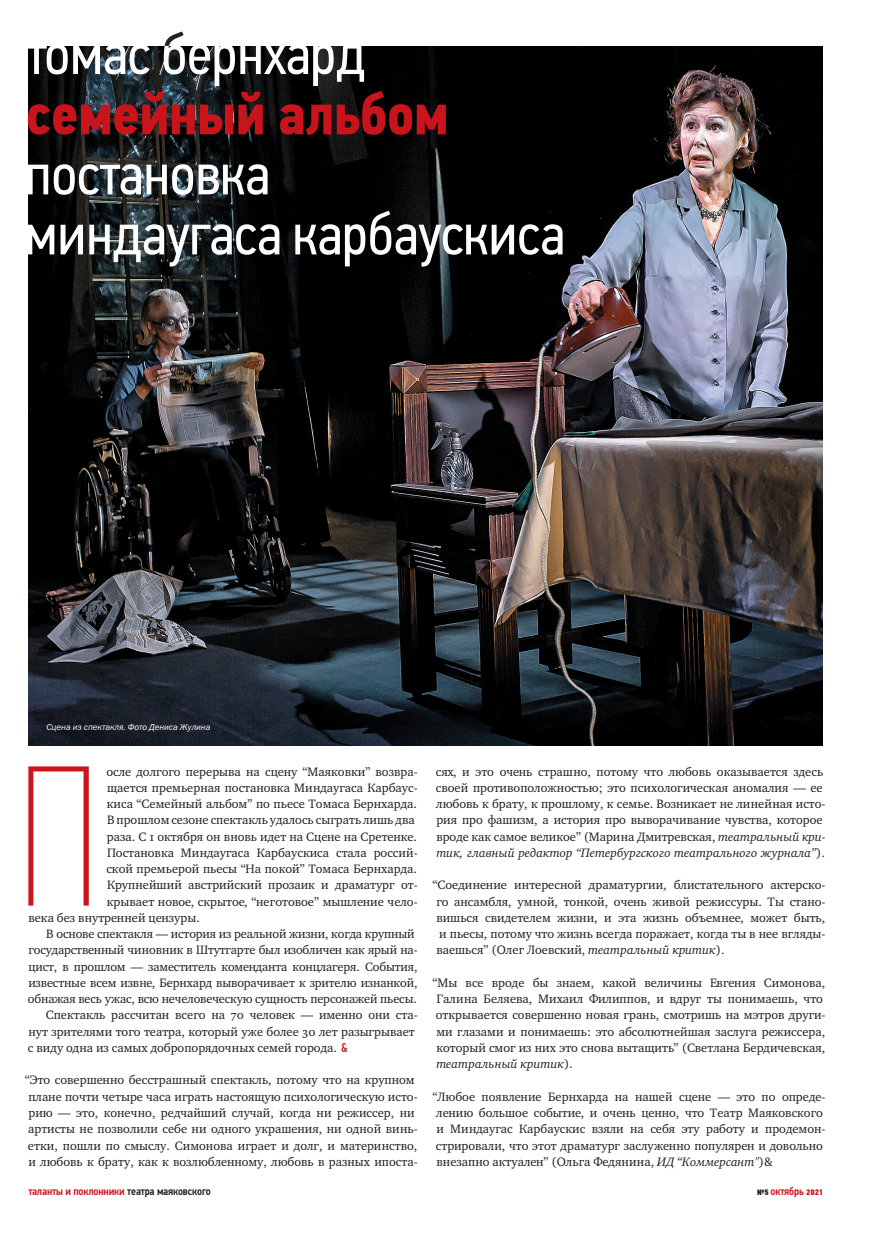
<style>
.page{position:relative;width:869px;height:1241px;background:#fff}
.page>*{position:absolute;margin:0;border:0;box-sizing:border-box;transform-origin:0 0}
.t1{font:199.88px "PF Din Text Comp Pro X Thin";color:#ca141c}
.t2{font:60px "PF Din Text Cond Pro";color:#231f20}
.t3{font:12.5px/16.2px "Charter OSC";color:#231f20}
.t4{font:500 11.25px "PF Din Text Cond Pro";letter-spacing:-.01em;color:#ca141c}
.t5{font:italic 8.75px "Franklin Gothic Book C";color:#fff}
.s1{font-style:italic}
.s2{color:#231f20}
.s3{font-family:"PF Din Text Cond Pro X Black";font-weight:400;font-size:7.88px;color:#231f20}
.s4{font-family:"PF Din Text Cond Pro X Black";font-weight:400;font-size:8px}
</style>
<div class="page">
<img style="left:29px;top:46px;width:793px;height:699px">
<svg style="left:341px;top:1043px;width:6px;height:8px"></svg>
<svg style="left:28px;top:211px;width:534px;height:55px"></svg>
<svg style="left:28px;top:164px;width:239px;height:31px"></svg>
<svg style="left:27px;top:46px;width:418px;height:89px;background:#532e31"></svg>
<h2 class="t2" style="left:161px;top:30px;width:28px">б</h2>
<p class="t5" style="left:46px;top:724px;width:165px">Сцена из спектакля. Фото Дениса Жулина</p>
<h1 class="t1" style="left:18px;top:755px;width:82px">П</h1>
<p class="t3" style="left:106px;top:764px;width:312px">осле долгого перерыва на сцену “Маяковки” возвра-</p>
<p class="t3" style="left:107px;top:780px;width:312px">щается премьерная постановка Миндаугаса Карбаус-</p>
<p class="t3" style="left:107px;top:796px;width:311px">киса “Семейный альбом” по пьесе Томаса Бернхарда.</p>
<p class="t3" style="left:107px;top:812px;width:309px">В прошлом сезоне спектакль удалось сыграть лишь два</p>
<p class="t3" style="left:107px;top:829px;width:311px">раза. С 1 октября он вновь идет на Сцене на Сретенке.</p>
<p class="t3" style="left:107px;top:845px;width:312px">Постановка Миндаугаса Карбаускиса стала россий-</p>
<p class="t3" style="left:106px;top:861px;width:312px">ской премьерой пьесы “На покой” Томаса Бернхарда.</p>
<p class="t3" style="left:107px;top:877px;width:312px">Крупнейший австрийский прозаик и драматург от-</p>
<p class="t3" style="left:107px;top:894px;width:312px">крывает новое, скрытое, “неготовое” мышление чело-</p>
<p class="t3" style="left:28px;top:910px;width:173px">века без внутренней цензуры.</p>
<p class="t3" style="left:46px;top:926px;width:369px">В основе спектакля — история из реальной жизни, когда крупный</p>
<p class="t3" style="left:28px;top:942px;width:390px">государственный чиновник в Штутгарте был изобличен как ярый на-</p>
<p class="t3" style="left:29px;top:959px;width:390px">цист, в прошлом — заместитель коменданта концлагеря. События,</p>
<p class="t3" style="left:28px;top:975px;width:390px">известные всем извне, Бернхард выворачивает к зрителю изнанкой,</p>
<p class="t3" style="left:28px;top:991px;width:390px">обнажая весь ужас, всю нечеловеческую сущность персонажей пьесы.</p>
<p class="t3" style="left:46px;top:1007px;width:373px">Спектакль рассчитан всего на 70 человек — именно они ста-</p>
<p class="t3" style="left:28px;top:1024px;width:388px">нут зрителями того театра, который уже более 30 лет разыгрывает</p>
<p class="t3" style="left:28px;top:1040px;width:310px">с виду одна из самых добропорядочных семей города.</p>
<p class="t3" style="left:25px;top:1072px;width:394px">“Это совершенно бесстрашный спектакль, потому что на крупном плане почти четыре часа играть настоящую психологическую исто&shy;рию — это, конечно, редчайший случай, когда ни режиссер, ни артисты не позволили себе ни одного украшения, ни одной винь&shy;етки, пошли по смыслу. Симонова играет и долг, и материнство, и любовь к брату, как к возлюбленному, любовь в разных ипоста-</p>
<p class="t3" style="left:435px;top:764px;width:391px">сях, и это очень страшно, потому что любовь оказывается здесь своей противоположностью; это психологическая аномалия — ее любовь к брату, к прошлому, к семье. Возникает не линейная исто&shy;рия про фашизм, а история про выворачивание чувства, которое вроде как самое великое” (Марина Дмитревская, <span class="s1">театральный кри&shy;тик, главный редактор “Петербургского театрального журнала”</span>).</p>
<p class="t3" style="left:436px;top:877px;width:390px;text-align:justify;text-indent:-4px">“Соединение интересной драматургии, блистательного актерско&shy;го ансамбля, умной, тонкой, очень живой режиссуры. Ты стано&shy;вишься свидетелем жизни, и эта жизнь объемнее, может быть, и пьесы, потому что жизнь всегда поражает, когда ты в нее вгляды&shy;ваешься” (Олег Лоевский, <span class="s1">театральный критик</span>).</p>
<p class="t3" style="left:432px;top:975px;width:394px">“Мы все вроде бы знаем, какой величины Евгения Симонова, Галина Беляева, Михаил Филиппов, и вдруг ты понимаешь, что открывается совершенно новая грань, смотришь на мэтров други&shy;ми глазами и понимаешь: это абсолютнейшая заслуга режиссера, который смог из них это снова вытащить” (Светлана Бердичевская, <span class="s1">театральный критик</span>).</p>
<p class="t3" style="left:432px;top:1089px;width:394px">“Любое появление Бернхарда на нашей сцене — это по опреде&shy;лению большое событие, и очень ценно, что Театр Маяковского и Миндаугас Карбаускис взяли на себя эту работу и продемон&shy;стрировали, что этот драматург заслуженно популярен и довольно внезапно актуален” (Ольга Федянина, <span class="s1">ИД “Коммерсант"</span>)&amp;</p>
<p class="t4" style="left:28px;top:1186px;width:184px">таланты и поклонники <span class="s2">театра маяковского</span></p>
<p class="t4" style="left:756px;top:1186px;width:68px"><span class="s3">№5</span> октябрь <span class="s4">2021</span></p>
</div>
